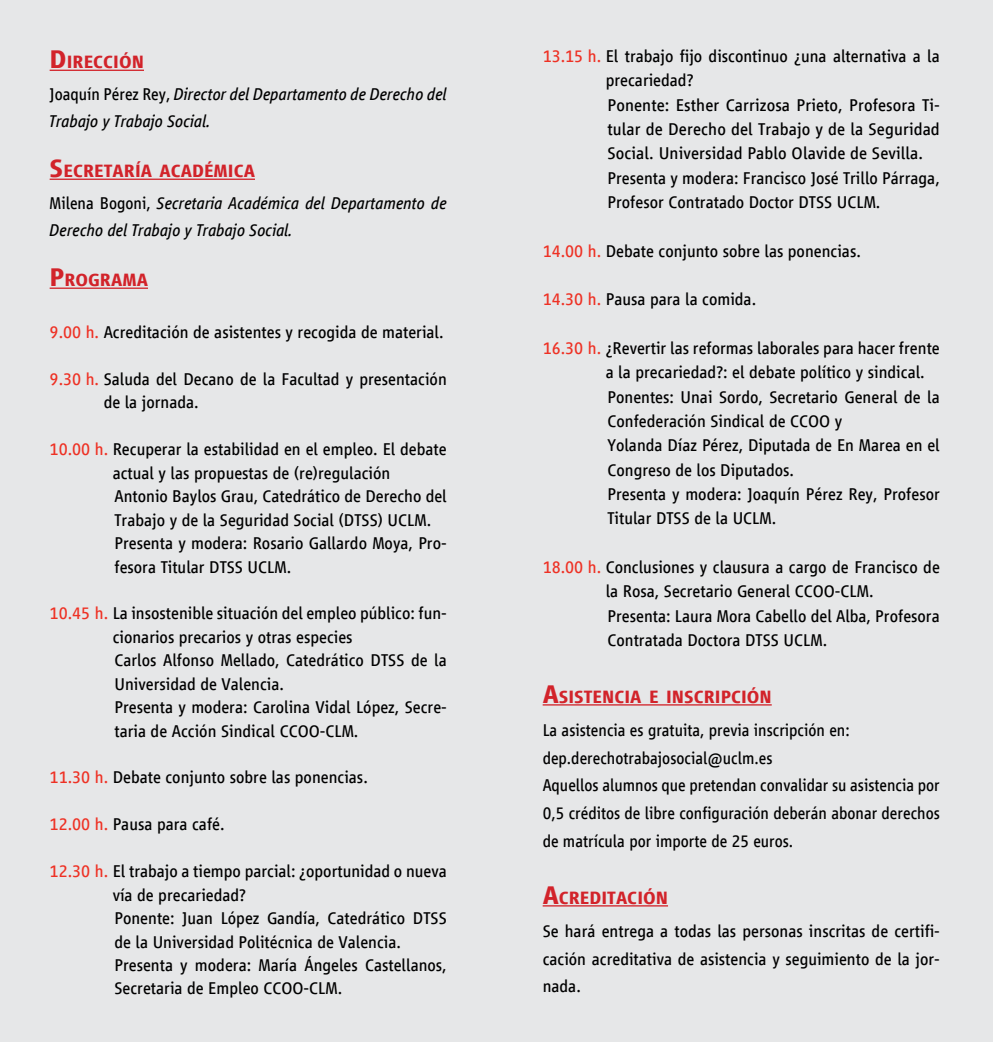
<style>
.page{position:relative;width:993px;height:1042px;background:#fff}
.page>*{position:absolute;margin:0;border:0;box-sizing:border-box;transform-origin:0 0}
.t1{font:700 18.38px "Vialog LT Com";color:#d2232a}
.t2{font:17.5px/23.4px "Vialog LT Com";color:#000}
.t3{font:17.5px/27.8px "Vialog LT Com";color:#000;scale:.96 1}
.t4{font:italic 17.5px/26.9px "Vialog LT Com";color:#000;scale:.96 1}
.s1{font-size:26.25px}
.s2{font-style:normal}
.s3{color:#ee3124}
</style>
<div class="page">
<div style="left:0;top:0;width:992px;height:1042px;background:#e6e7e8"></div>
<hr style="left:50px;top:70px;width:94px;height:1px;background:#d2232a">
<hr style="left:50px;top:179px;width:205px;height:1px;background:#d2232a">
<hr style="left:50px;top:287px;width:98px;height:2px;background:#d2232a">
<hr style="left:542px;top:704px;width:229px;height:1px;background:#d2232a">
<hr style="left:542px;top:905px;width:125px;height:1px;background:#d2232a">
<p class="t1" style="left:50px;top:52px;width:96px"><span class="s1">D</span>IRECCIÓN</p>
<p class="t4" style="left:50px;top:81px;width:415px"><span class="s2">Joaquín Pérez Rey,</span> Director del Departamento de Derecho del<br>Trabajo y Trabajo Social.</p>
<p class="t1" style="left:50px;top:161px;width:207px"><span class="s1">S</span>ECRETARÍA ACADÉMICA</p>
<p class="t4" style="left:50px;top:190px;width:415px"><span class="s2">Milena Bogoni,</span> Secretaria Académica del Departamento de<br>Derecho del Trabajo y Trabajo Social.</p>
<p class="t1" style="left:50px;top:270px;width:100px"><span class="s1">P</span>ROGRAMA</p>
<p class="t2" style="left:50px;top:321px;width:395px"><span class="s3">9.00 h.</span> Acreditación de asistentes y recogida de material.</p>
<p class="t2" style="left:104px;top:367px;width:344px;text-indent:-54px"><span class="s3">9.30 h.</span> Saluda del Decano de la Facultad y presentación de la jornada.</p>
<p class="t2" style="left:113px;top:438px;width:335px;text-indent:-63px"><span class="s3">10.00 h.</span> Recuperar la estabilidad en el empleo. El debate actual y las propuestas de (re)regulación Antonio Baylos Grau, Catedrático de Derecho del Trabajo y de la Seguridad Social (DTSS) UCLM.<br>Presenta y modera: Rosario Gallardo Moya, Pro&shy;fesora Titular DTSS UCLM.</p>
<p class="t2" style="left:113px;top:602px;width:335px;text-indent:-63px"><span class="s3">10.45 h.</span> La insostenible situación del empleo público: fun&shy;cionarios precarios y otras especies<br>Carlos Alfonso Mellado, Catedrático DTSS de la Universidad de Valencia.<br>Presenta y modera: Carolina Vidal López, Secre&shy;taria de Acción Sindical CCOO-CLM.</p>
<p class="t2" style="left:50px;top:766px;width:319px"><span class="s3">11.30 h.</span> Debate conjunto sobre las ponencias.</p>
<p class="t2" style="left:50px;top:813px;width:176px"><span class="s3">12.00 h.</span> Pausa para café.</p>
<p class="t2" style="left:113px;top:860px;width:335px;text-indent:-63px"><span class="s3">12.30 h.</span> El trabajo a tiempo parcial: ¿oportunidad o nueva vía de precariedad?<br>Ponente: Juan López Gandía, Catedrático DTSS de la Universidad Politécnica de Valencia.<br>Presenta y modera: María Ángeles Castellanos, Secretaria de Empleo CCOO-CLM.</p>
<p class="t2" style="left:605px;top:44px;width:335px;line-height:24.3px;text-indent:-63px"><span class="s3">13.15 h.</span> El trabajo fijo discontinuo ¿una alternativa a la precariedad?<br>Ponente: Esther Carrizosa Prieto, Profesora Ti&shy;tular de Derecho del Trabajo y de la Seguridad Social. Universidad Pablo Olavide de Sevilla.<br>Presenta y modera: Francisco José Trillo Párraga, Profesor Contratado Doctor DTSS UCLM.</p>
<p class="t2" style="left:542px;top:239px;width:319px"><span class="s3">14.00 h.</span> Debate conjunto sobre las ponencias.</p>
<p class="t2" style="left:542px;top:288px;width:215px"><span class="s3">14.30 h.</span> Pausa para la comida.</p>
<p class="t2" style="left:605px;top:336px;width:335px;line-height:24.3px;text-indent:-63px"><span class="s3">16.30 h.</span> ¿Revertir las reformas laborales para hacer frente a la precariedad?: el debate político y sindical.<br>Ponentes: Unai Sordo, Secretario General de la Confederación Sindical de CCOO y<br>Yolanda Díaz Pérez, Diputada de En Marea en el Congreso de los Diputados.<br>Presenta y modera: Joaquín Pérez Rey, Profesor Titular DTSS de la UCLM.</p>
<p class="t2" style="left:605px;top:555px;width:335px;line-height:24.3px;text-indent:-63px"><span class="s3">18.00 h.</span> Conclusiones y clausura a cargo de Francisco de la Rosa, Secretario General CCOO-CLM.<br>Presenta: Laura Mora Cabello del Alba, Profesora Contratada Doctora DTSS UCLM.</p>
<p class="t1" style="left:542px;top:686px;width:230px"><span class="s1">A</span>SISTENCIA E INSCRIPCIÓN</p>
<p class="t3" style="left:542px;top:716px;width:415px">La asistencia es gratuita, previa inscripción en: dep.derechotrabajosocial@uclm.es<br>Aquellos alumnos que pretendan convalidar su asistencia por 0,5 créditos de libre configuración deberán abonar derechos de matrícula por importe de 25 euros.</p>
<p class="t1" style="left:542px;top:887px;width:127px"><span class="s1">A</span>CREDITACIÓN</p>
<p class="t2" style="left:542px;top:917px;width:398px;line-height:27.8px;text-align:justify">Se hará entrega a todas las personas inscritas de certifi&shy;cación acreditativa de asistencia y seguimiento de la jor&shy;nada.</p>
</div>
